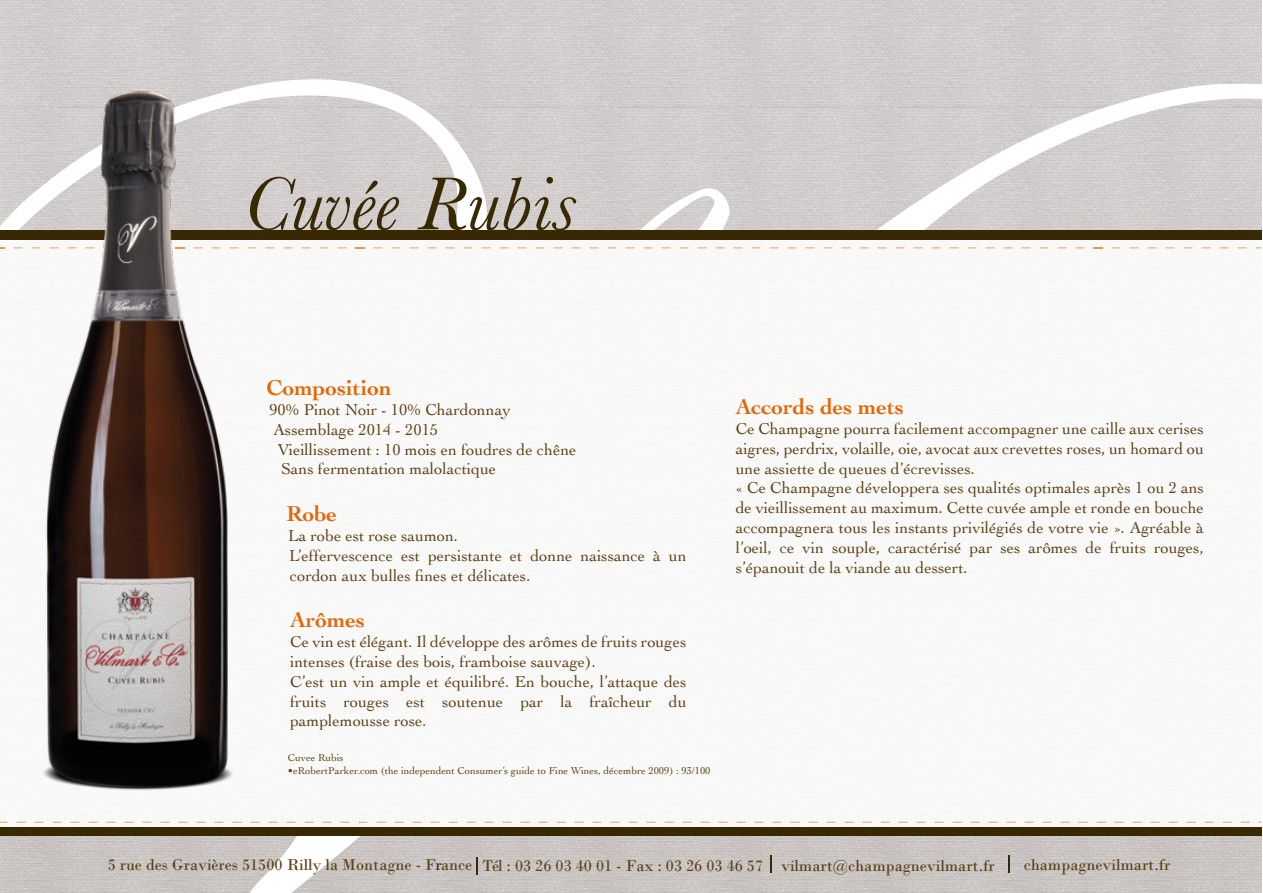
<style>
.page{position:relative;width:1263px;height:893px;background:#fff}
.page>*{position:absolute;margin:0;border:0;box-sizing:border-box;transform-origin:0 0}
.t1{font:italic 78px "Baskerville";color:#392804}
.t2{font:700 22.5px "Cochin";color:#e56606}
.t3{font:16.5px/19.8px "Cochin";color:#5d4215}
.t4{font:16.5px "Bodoni";color:#5d4215}
.t5{font:10.5px "Cochin";color:#5d4215}
.s1{color:#392804}
</style>
<div class="page">
<img style="left:488px;top:108px;width:72px;height:122px">
<img style="left:560px;top:108px;width:140px;height:122px">
<img style="left:700px;top:108px;width:141px;height:122px">
<img style="left:841px;top:108px;width:33px;height:122px">
<img style="left:0;top:0;width:140px;height:48px">
<img style="left:140px;top:0;width:140px;height:48px">
<img style="left:280px;top:0;width:140px;height:60px">
<img style="left:420px;top:0;width:140px;height:108px">
<img style="left:560px;top:0;width:140px;height:108px">
<img style="left:700px;top:0;width:141px;height:108px">
<img style="left:841px;top:0;width:140px;height:108px">
<img style="left:981px;top:0;width:140px;height:81px">
<img style="left:1121px;top:0;width:140px;height:81px">
<img style="left:0;top:854px;width:140px;height:39px">
<img style="left:140px;top:854px;width:101px;height:39px">
<img style="left:365px;top:836px;width:55px;height:57px">
<img style="left:420px;top:836px;width:140px;height:57px">
<img style="left:560px;top:836px;width:140px;height:57px">
<img style="left:700px;top:836px;width:141px;height:57px">
<img style="left:841px;top:836px;width:140px;height:57px">
<img style="left:981px;top:836px;width:140px;height:57px">
<img style="left:1121px;top:836px;width:140px;height:57px">
<svg style="left:241px;top:836px;width:124px;height:57px"></svg>
<svg style="left:638px;top:182px;width:94px;height:48px"></svg>
<svg style="left:335px;top:60px;width:153px;height:170px;fill:#d2cecd"></svg>
<svg style="left:874px;top:81px;width:387px;height:149px;background:#d6d3d2"></svg>
<div style="left:0;top:234px;width:1261px;height:599px;background:#f9f9f8"></div>
<div style="left:0;top:230px;width:1261px;height:9px;background:#392804"></div>
<img style="left:1111px;top:247px;width:150px;height:1px">
<img style="left:913px;top:247px;width:171px;height:1px">
<img style="left:733px;top:247px;width:171px;height:1px">
<img style="left:554px;top:247px;width:170px;height:1px">
<img style="left:374px;top:247px;width:170px;height:1px">
<div style="left:0;top:827px;width:1261px;height:9px;background:#392804"></div>
<img style="left:340px;top:822px;width:387px;height:1px">
<img style="left:736px;top:822px;width:171px;height:1px">
<img style="left:916px;top:822px;width:171px;height:1px">
<img style="left:1096px;top:822px;width:165px;height:1px">
<svg style="left:1008px;top:855px;width:1px;height:17px"></svg>
<svg style="left:770px;top:855px;width:2px;height:17px"></svg>
<svg style="left:476px;top:857px;width:2px;height:17px"></svg>
<img style="left:0;top:48px;width:335px;height:806px">
<h1 class="t1" style="left:244px;top:152px;width:334px">Cuvée Rubis</h1>
<h2 class="t2" style="left:267px;top:373px;width:127px">Composition</h2>
<p class="t3" style="left:269px;top:400px;width:243px">90% Pinot Noir - 10% Chardonnay</p>
<p class="t3" style="left:273px;top:420px;width:166px">Assemblage 2014 - 2015</p>
<p class="t3" style="left:278px;top:439px;width:300px">Vieillissement : 10 mois en foudres de chêne</p>
<p class="t3" style="left:281px;top:459px;width:217px">Sans fermentation malolactique</p>
<h2 class="t2" style="left:287px;top:499px;width:52px">Robe</h2>
<p class="t3" style="left:288px;top:526px;width:400px">La robe est rose saumon.<br>L’effervescence est persistante et donne naissance à un cordon aux bulles fines et délicates.</p>
<h2 class="t2" style="left:290px;top:605px;width:77px">Arômes</h2>
<p class="t3" style="left:290px;top:632px;width:398px">Ce vin est élégant. Il développe des arômes de fruits rouges intenses (fraise des bois, framboise sauvage).<br>C’est un vin ample et équilibré. En bouche, l’attaque des fruits rouges est soutenue par la fraîcheur du pamplemousse rose.</p>
<p class="t5" style="left:288px;top:752px;width:57px">Cuvee Rubis</p>
<p class="t5" style="left:288px;top:764px;width:424px">•eRobertParker.com (the independent Consumer’s guide to Fine Wines, décembre 2009) : 93/100</p>
<h2 class="t2" style="left:736px;top:392px;width:170px">Accords des mets</h2>
<p class="t3" style="left:736px;top:419px;width:470px">Ce Champagne pourra facilement accompagner une caille aux cerises aigres, perdrix, volaille, oie, avocat aux crevettes roses, un homard ou une assiette de queues d’écrevisses.<br>« Ce Champagne développera ses qualités optimales après 1 ou 2 ans de vieillissement au maximum. Cette cuvée ample et ronde en bouche accompagnera tous les instants privilégiés de votre vie ». Agréable à l’oeil, ce vin souple, caractérisé par ses arômes de fruits rouges, s’épanouit de la viande au dessert.</p>
<p class="t4" style="left:108px;top:856px;width:889px">5 rue des Gravières 51500 Rilly la Montagne - F<span class="s1">r</span>ance Tél : 03 26 03 40 01 - Fax : 03 26 03 46 57 vilmart@champagnevilmart.fr</p>
<p class="t4" style="left:1024px;top:854px;width:148px">champagnevilmart.fr</p>
</div>
